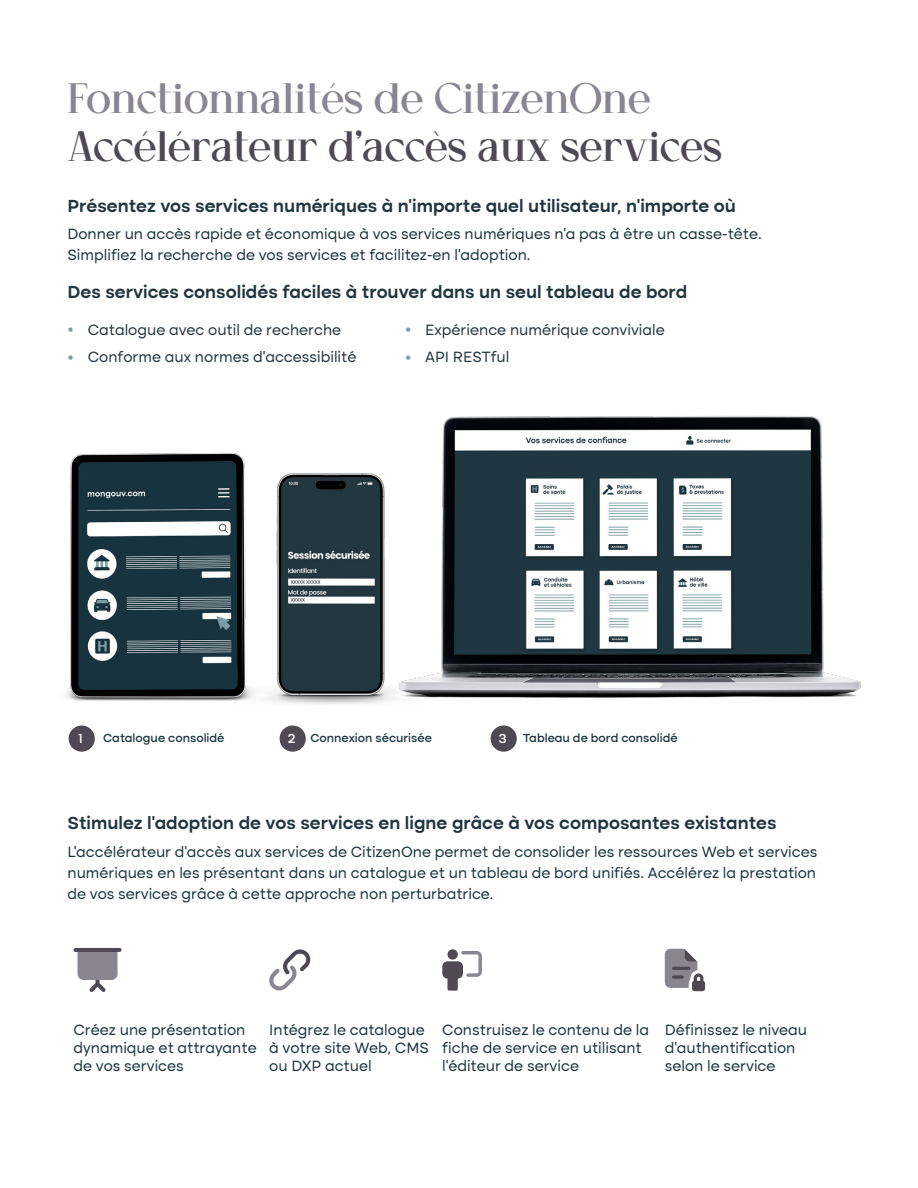
<style>
.page{position:relative;width:918px;height:1188px;background:#fff}
.page>*{position:absolute;margin:0;border:0;box-sizing:border-box;transform-origin:0 0}
.t1{font:700 42px "Cellofy";color:#4f4954}
.t2{font:700 42px "Cellofy";color:#898591}
.t3{font:600 18px "Altone";color:#21353f}
.t4{font:15px/18px "Altone";color:#18333e}
.t5{font:15px "Altone";color:#21353f}
.t6{font:500 13.5px "Altone";color:#fff}
.t7{font:500 12px "Altone";color:#18333e}
.s1{font-weight:600;font-size:21px;color:#7b9da2}
.s2{font-size:13.5px;color:#fff}
</style>
<div class="page">
<img style="left:66px;top:415px;width:795px;height:289px">
<div style="left:69px;top:726px;width:26px;height:26px;background:#4f4954;border-radius:50%"></div>
<div style="left:280px;top:726px;width:26px;height:26px;background:#4f4954;border-radius:50%"></div>
<div style="left:491px;top:726px;width:26px;height:26px;background:#4f4954;border-radius:50%"></div>
<svg style="left:78px;top:952px;width:40px;height:40px"></svg>
<hr style="left:74px;top:948px;width:48px;height:4px;background:#4f4954;border-radius:2px">
<svg style="left:269px;top:949px;width:42px;height:41px"></svg>
<svg style="left:447px;top:949px;width:11px;height:11px"></svg>
<svg style="left:442px;top:951px;width:40px;height:40px"></svg>
<svg style="left:665px;top:949px;width:40px;height:42px"></svg>
<h1 class="t2" style="left:68px;top:73px;width:585px">Fonctionnalités de CitizenOne</h1>
<h1 class="t1" style="left:68px;top:121px;width:656px">Accélérateur d’accès aux services</h1>
<p class="t3" style="left:68px;top:197px;width:670px">Présentez vos services numériques à n’importe quel utilisateur, n’importe où</p>
<p class="t4" style="left:68px;top:225px;width:696px;line-height:21px">Donner un accès rapide et économique à vos services numériques n’a pas à être un casse-tête.<br>Simplifiez la recherche de vos services et facilitez-en l’adoption.</p>
<p class="t3" style="left:68px;top:284px;width:621px">Des services consolidés faciles à trouver dans un seul tableau de bord</p>
<p class="t5" style="left:68px;top:323px;width:275px"><span class="s1">•</span> Catalogue avec outil de recherche</p>
<p class="t5" style="left:68px;top:351px;width:290px"><span class="s1">•</span> Conforme aux normes d’accessibilité</p>
<p class="t5" style="left:405px;top:323px;width:261px"><span class="s1">•</span> Expérience numérique conviviale</p>
<p class="t5" style="left:405px;top:351px;width:106px"><span class="s1">•</span> API RESTful</p>
<p class="t6" style="left:78px;top:732px;width:6px">1</p>
<p class="t7" style="left:103px;top:733px;width:123px">Catalogue consolidé</p>
<p class="t7" style="left:288px;top:732px;width:146px"><span class="s2">2</span> Connexion sécurisée</p>
<p class="t7" style="left:499px;top:733px;width:181px"><span class="s2">3</span> Tableau de bord consolidé</p>
<p class="t3" style="left:68px;top:815px;width:711px">Stimulez l’adoption de vos services en ligne grâce à vos composantes existantes</p>
<p class="t4" style="left:68px;top:842px;width:752px;line-height:21px;text-align:justify">L’accélérateur d’accès aux services de CitizenOne permet de consolider les ressources Web et services numériques en les présentant dans un catalogue et un tableau de bord unifiés. Accélérez la prestation de vos services grâce à cette approche non perturbatrice.</p>
<p class="t4" style="left:74px;top:1022px;width:185px">Créez une présentation dynamique et attrayante de vos services</p>
<p class="t4" style="left:269px;top:1022px;width:161px">Intégrez le catalogue à votre site Web, CMS ou DXP actuel</p>
<p class="t4" style="left:442px;top:1022px;width:208px">Construisez le contenu de la fiche de service en utilisant l’éditeur de service</p>
<p class="t4" style="left:665px;top:1022px;width:144px">Définissez le niveau d’authentification selon le service</p>
</div>
